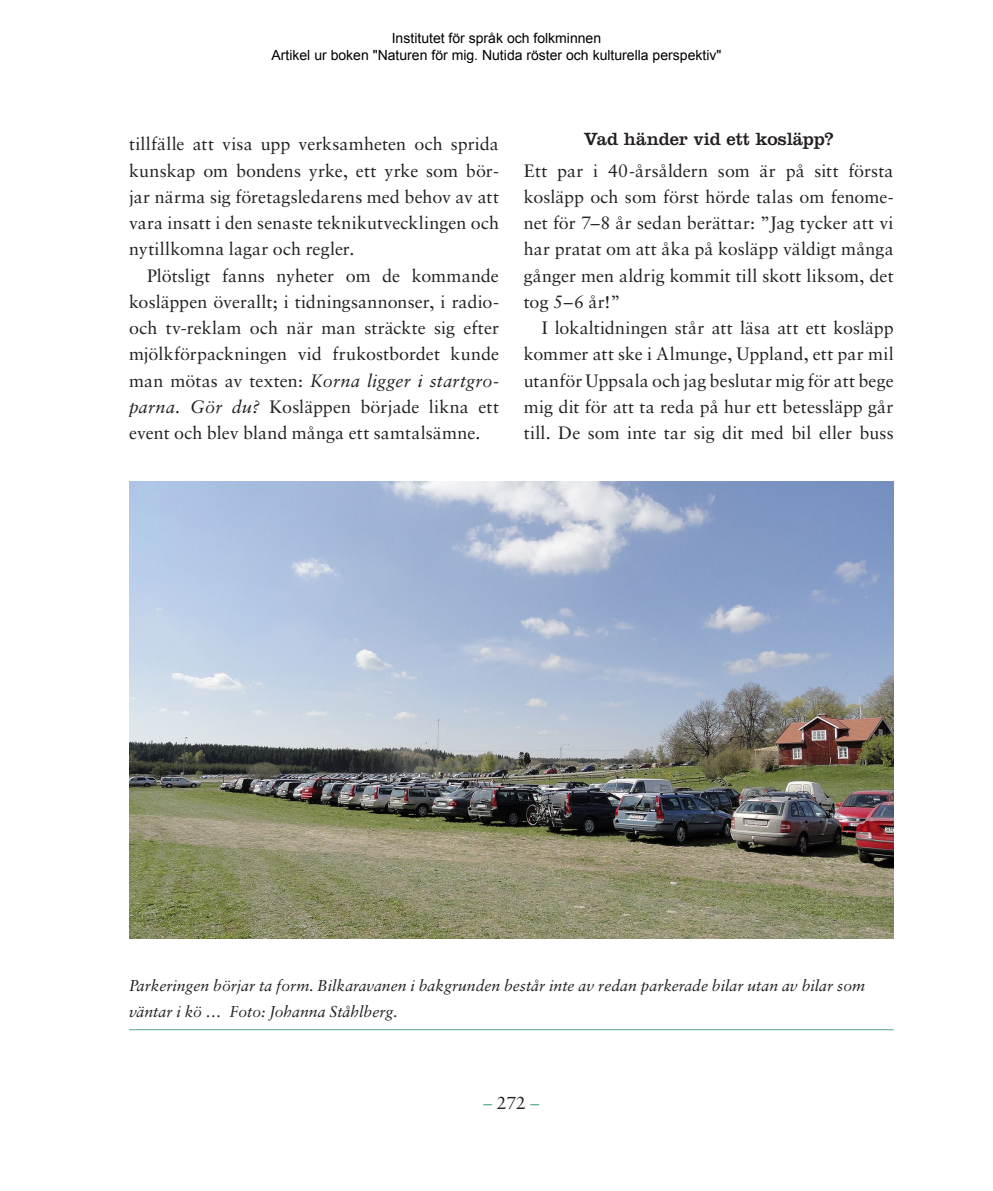
<style>
.page{position:relative;width:993px;height:1191px;background:#fff}
.page>*{position:absolute;margin:0;border:0;box-sizing:border-box;transform-origin:0 0}
.t1{font:18.38px "Clarendon LT Std";letter-spacing:-.01em;color:#231f20}
.t2{font:17.85px/26.2px "Sabon LT Std";letter-spacing:.005em;color:#231f20;text-align:justify}
.t3{font:17.5px "Sabon LT Std";color:#231f20}
.t4{font:italic 15.75px/26.2px "Sabon LT Std";color:#231f20}
.t5{font:14px/16.8px "Arial";color:#000;text-align:center}
.s1{font-style:italic}
.s2{color:#58a586}
</style>
<div class="page">
<img style="left:129px;top:481px;width:764px;height:457px">
<hr style="left:129px;top:1029px;width:764px;height:1px;background:#58a586">
<p class="t5" style="left:271px;top:30px;width:451px">Institutet för språk och folkminnen<br>Artikel ur boken "Naturen för mig. Nutida röster och kulturella perspektiv"</p>
<p class="t2" style="left:129px;top:131px;width:371px">tillfälle att visa upp verksamheten och sprida kunskap om bondens yrke, ett yrke som bör&shy;jar närma sig företagsledarens med behov av att vara insatt i den senaste teknikutvecklingen och nytillkomna lagar och regler.</p>
<p class="t2" style="left:129px;top:262px;width:371px;text-indent:18px">Plötsligt fanns nyheter om de kommande kosläppen överallt; i tidningsannonser, i radio&shy;och tv-reklam och när man sträckte sig efter mjölkförpackningen vid frukostbordet kunde man mötas av texten: <span class="s1">Korna ligger i startgro&shy;parna. Gör du?</span> Kosläppen började likna ett event och blev bland många ett samtalsämne.</p>
<p class="t1" style="left:583px;top:128px;width:251px">Vad händer vid ett kosläpp?</p>
<p class="t2" style="left:523px;top:157px;width:371px">Ett par i 40-årsåldern som är på sitt första kosläpp och som först hörde talas om fenome&shy;net för 7–8 år sedan berättar: ”Jag tycker att vi har pratat om att åka på kosläpp väldigt många gånger men aldrig kommit till skott liksom, det tog 5–6 år!”</p>
<p class="t2" style="left:523px;top:314px;width:371px;text-indent:18px">I lokaltidningen står att läsa att ett kosläpp kommer att ske i Almunge, Uppland, ett par mil utanför Uppsala och jag beslutar mig för att bege mig dit för att ta reda på hur ett betessläpp går till. De som inte tar sig dit med bil eller buss</p>
<p class="t4" style="left:129px;top:972px;width:737px">Parkeringen börjar ta form. Bilkaravanen i bakgrunden består inte av redan parkerade bilar utan av bilar som väntar i kö … Foto: Johanna Ståhlberg.</p>
<p class="t3" style="left:483px;top:1092px;width:57px"><span class="s2">–</span> 272 <span class="s2">–</span></p>
</div>
